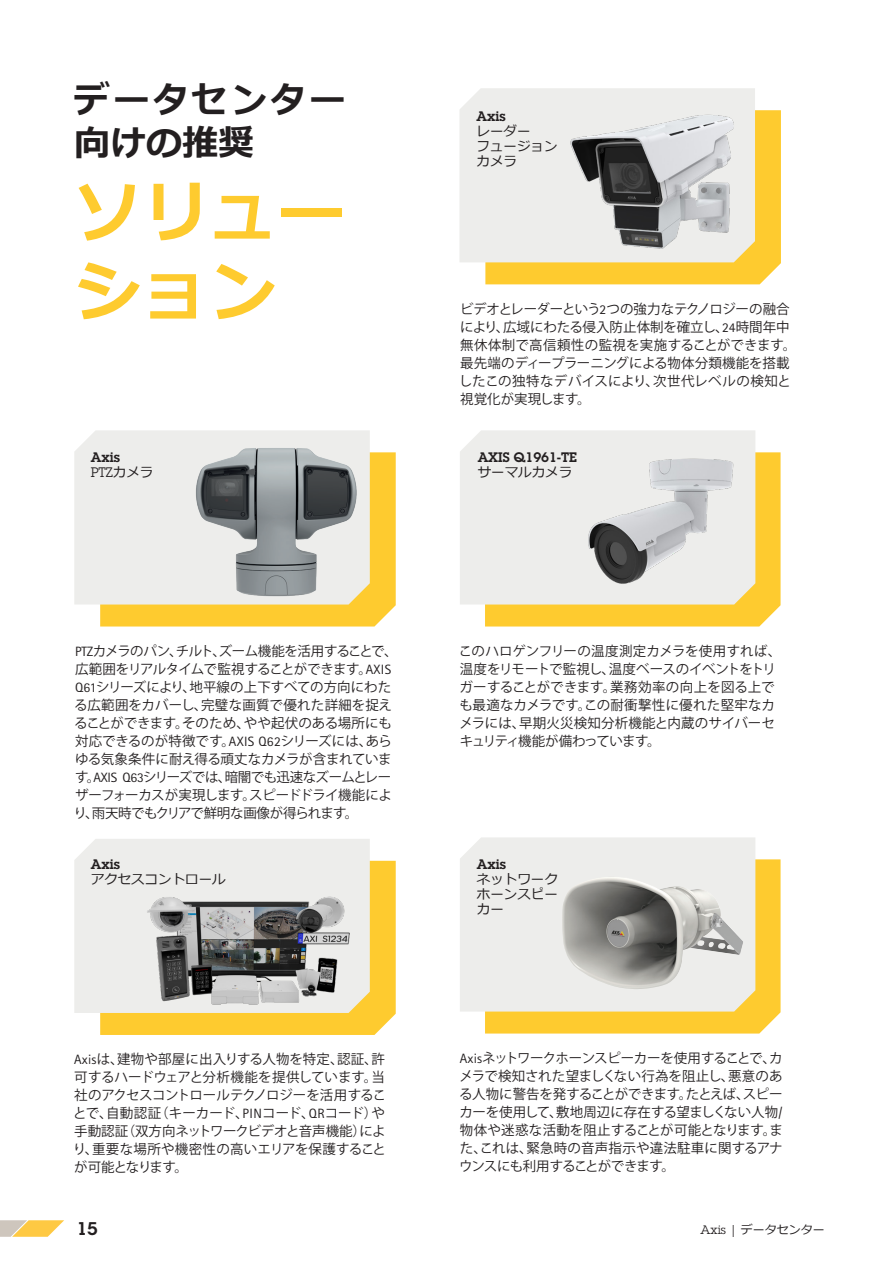
<style>
.page{position:relative;width:893px;height:1263px;background:#fff}
.page>*{position:absolute;margin:0;border:0;box-sizing:border-box;transform-origin:0 0}
.t1{font:700 67.5px/79.5px "Meiryo";letter-spacing:.005em;color:#fecb2f}
.t2{font:700 36px/43.2px "Meiryo";letter-spacing:.09em;color:#231f20}
.t3{font:600 18px "Lubalin Graph ECG";color:#231f20}
.t4{font:13.5px/18px "Koz Go Pro";letter-spacing:-.015em;color:#231f20}
.t5{font:13.5px/15px "Meiryo";color:#231f20}
.t6{font:600 13.5px/15px "Lubalin Graph ECG";color:#231f20}
.t7{font:12px "Meiryo";color:#231f20}
.s1{font-family:"Lubalin Graph ECG";font-weight:600}
.s2{font-family:"Rotis Sans Serif Pro"}
.s3{font-weight:400}
.s4{font-family:"Meiryo";font-weight:400}
.s5{font-family:"Lubalin Graph ECG"}
</style>
<div class="page">
<svg style="left:0;top:1220px;width:64px;height:17px"></svg>
<svg style="left:485px;top:859px;width:296px;height:174px;background:#fdcc37"></svg>
<div style="left:485px;top:110px;width:296px;height:174px;background:#fecb2f"></div>
<div style="left:459px;top:88px;width:296px;height:174px;background:#ededeb"></div>
<img style="left:540px;top:92px;width:215px;height:170px">
<div style="left:460px;top:837px;width:295px;height:174px;background:#ededeb"></div>
<img style="left:562px;top:877px;width:181px;height:112px">
<div style="left:100px;top:452px;width:296px;height:174px;background:#fecb2f"></div>
<svg style="left:485px;top:452px;width:296px;height:174px;background:#fdcc37"></svg>
<div style="left:74px;top:430px;width:74px;height:174px;background:#ededeb"></div>
<img style="left:148px;top:430px;width:222px;height:174px">
<div style="left:460px;top:430px;width:88px;height:174px;background:#ededeb"></div>
<img style="left:548px;top:430px;width:207px;height:174px">
<div style="left:100px;top:861px;width:296px;height:174px;background:#fecb2f"></div>
<div style="left:74px;top:839px;width:296px;height:174px;background:#ededeb"></div>
<img style="left:137px;top:890px;width:218px;height:123px">
<p class="t2" style="left:74px;top:80px;width:273px">データセンター向けの推奨</p>
<p class="t1" style="left:74px;top:176px;width:273px">ソリューション</p>
<p class="t5" style="left:476px;top:109px;width:82px"><span class="s1">Axis<br></span>レーダー<br>フュージョンカメラ</p>
<p class="t4" style="left:459px;top:300px;width:339px">ビデオとレーダーという<span class="s2">2</span>つの強力なテクノロジーの融合により、広域にわたる侵入防止体制を確立し、<span class="s2">24</span>時間年中無休体制で高信頼性の監視を実施することができます。最先端のディープラーニングによる物体分類機能を搭載したこの独特なデバイスにより、次世代レベルの検知と視覚化が実現します。</p>
<p class="t6" style="left:91px;top:450px;width:64px">Axis<br><span class="s3">PTZ</span><span class="s4">カメラ</span></p>
<p class="t6" style="left:478px;top:450px;width:101px">AXIS Q1961-TE<span class="s4">サーマルカメラ</span></p>
<p class="t4" style="left:74px;top:642px;width:326px"><span class="s2">PTZ</span>カメラのパン、チルト、ズーム機能を活用することで、広範囲をリアルタイムで監視することができます。<span class="s2">AXIS<br>Q61</span>シリーズにより、地平線の上下すべての方向にわたる広範囲をカバーし、完璧な画質で優れた詳細を捉えることができます。そのため、やや起伏のある場所にも対応できるのが特徴です。<span class="s2">AXIS Q62</span>シリーズには、あらゆる気象条件に耐え得る頑丈なカメラが含まれています。<span class="s2">AXIS Q63</span>シリーズでは、暗闇でも迅速なズームとレーザーフォーカスが実現します。スピードドライ機能により、雨天時でもクリアで鮮明な画像が得られます。</p>
<p class="t4" style="left:459px;top:642px;width:324px">このハロゲンフリーの温度測定カメラを使用すれば、温度をリモートで監視し、温度ベースのイベントをトリガーすることができます。業務効率の向上を図る上でも最適なカメラです。この耐衝撃性に優れた堅牢なカメラには、早期火災検知分析機能と内蔵のサイバーセキュリティ機能が備わっています。</p>
<p class="t5" style="left:91px;top:857px;width:136px"><span class="s1">Axis<br></span>アクセスコントロール</p>
<p class="t4" style="left:73px;top:1050px;width:315px;text-align:justify"><span class="s2">Axis</span>は、建物や部屋に出入りする人物を特定、認証、許可するハードウェアと分析機能を提供しています。当社のアクセスコントロールテクノロジーを活用することで、自動認証（キーカード、<span class="s2">PIN</span>コード、<span class="s2">QR</span>コード）や手動認証（双方向ネットワークビデオと音声機能）により、重要な場所や機密性の高いエリアを保護することが可能となります。</p>
<p class="t5" style="left:477px;top:857px;width:82px"><span class="s1">Axis<br></span>ネットワークホーンスピーカー</p>
<p class="t4" style="left:459px;top:1049px;width:325px;text-align:justify"><span class="s2">Axis</span>ネットワークホーンスピーカーを使用することで、カメラで検知された望ましくない行為を阻止し、悪意のある人物に警告を発することができます。たとえば、スピーカーを使用して、敷地周辺に存在する望ましくない人物<span class="s2">/</span>物体や迷惑な活動を阻止することが可能となります。また、これは、緊急時の音声指示や違法駐車に関するアナウンスにも利用することができます。</p>
<p class="t3" style="left:77px;top:1217px;width:22px">15</p>
<p class="t7" style="left:701px;top:1221px;width:126px"><span class="s5">Axis |</span> データセンター</p>
</div>
